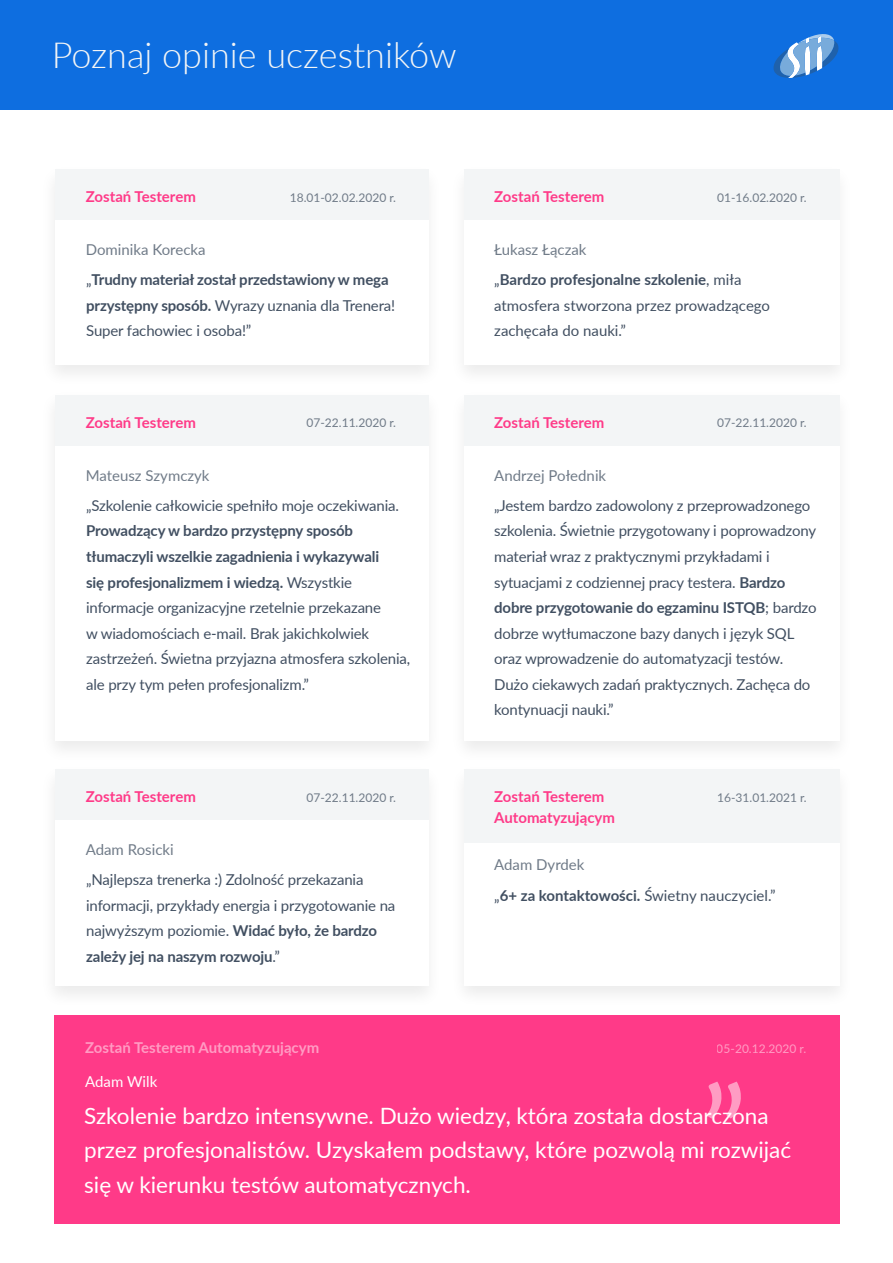
<style>
.page{position:relative;width:893px;height:1263px;background:#fff}
.page>*{position:absolute;margin:0;border:0;box-sizing:border-box;transform-origin:0 0}
.t1{font:127.5px "Lato";color:#fff}
.t2{font:300 36px "Lato";color:#f3f5f6}
.t3{font:22.5px/34.5px "Lato";color:#fff}
.t4{font:15px/25.5px "Lato";letter-spacing:-.01em;color:#414f61}
.t5{font:700 15px/25.5px "Lato";letter-spacing:-.01em;color:#414f61}
.t6{font:700 15px "Lato";color:#ff3a88}
.t7{font:15px "Lato";color:#707b88}
.t8{font:700 15px "Lato";color:#fff}
.t9{font:15px "Lato";color:#fff}
.t10{font:12px "Lato";color:#707b88}
.t11{font:12px "Lato";color:#fff}
.s1{font-weight:400}
.s2{font-weight:700}
</style>
<div class="page">
<div style="left:0;top:0;width:893px;height:110px;background:#0e6ee0"></div>
<svg style="left:773px;top:34px;width:66px;height:44px"></svg>
<div style="left:40px;top:164px;width:402px;height:224px;background:#000;opacity:.08"></div>
<div style="left:55px;top:169px;width:373px;height:196px;background:#fff"></div>
<div style="left:40px;top:763px;width:402px;height:245px;background:#fbfbfb"></div>
<div style="left:55px;top:769px;width:373px;height:217px;background:#fff"></div>
<div style="left:450px;top:164px;width:403px;height:224px;background:#000;opacity:.08"></div>
<div style="left:465px;top:169px;width:375px;height:196px;background:#fff"></div>
<div style="left:55px;top:169px;width:373px;height:51px;background:#f3f5f6"></div>
<div style="left:55px;top:769px;width:373px;height:51px;background:#f3f5f6"></div>
<div style="left:55px;top:395px;width:373px;height:51px;background:#f3f5f6"></div>
<div style="left:465px;top:169px;width:375px;height:51px;background:#f3f5f6"></div>
<div style="left:465px;top:395px;width:375px;height:51px;background:#f3f5f6"></div>
<div style="left:54px;top:1015px;width:785px;height:209px;background:#ff3a88"></div>
<div style="left:450px;top:764px;width:404px;height:244px;background:#fbfbfb"></div>
<div style="left:465px;top:770px;width:375px;height:216px;background:#fff"></div>
<div style="left:465px;top:770px;width:375px;height:73px;background:#f3f5f6"></div>
<p class="t2" style="left:52px;top:31px;width:406px">Poznaj opinie uczestników</p>
<p class="t6" style="left:86px;top:186px;width:112px">Zostań Testerem</p>
<p class="t10" style="left:290px;top:189px;width:108px">18.01-02.02.2020 r.</p>
<p class="t6" style="left:494px;top:186px;width:112px">Zostań Testerem</p>
<p class="t10" style="left:717px;top:189px;width:91px">01-16.02.2020 r.</p>
<p class="t7" style="left:86px;top:239px;width:121px">Dominika Korecka</p>
<p class="t7" style="left:494px;top:239px;width:94px">Łukasz Łączak</p>
<p class="t5" style="left:86px;top:267px;width:310px"><span class="s1">„</span>Trudny materiał został przedstawiony w mega przystępny sposób. <span class="s1">Wyrazy uznania dla Trenera!<br>Super fachowiec i osoba!”</span></p>
<p class="t4" style="left:494px;top:267px;width:277px">„<span class="s2">Bardzo profesjonalne szkolenie</span>, miła atmosfera stworzona przez prowadzącego zachęcała do nauki.”</p>
<p class="t6" style="left:86px;top:411px;width:112px">Zostań Testerem</p>
<p class="t10" style="left:307px;top:414px;width:91px">07-22.11.2020 r.</p>
<p class="t6" style="left:494px;top:411px;width:112px">Zostań Testerem</p>
<p class="t10" style="left:717px;top:414px;width:91px">07-22.11.2020 r.</p>
<p class="t7" style="left:86px;top:464px;width:125px">Mateusz Szymczyk</p>
<p class="t7" style="left:494px;top:464px;width:113px">Andrzej Połednik</p>
<p class="t4" style="left:86px;top:492px;width:325px">„Szkolenie całkowicie spełniło moje oczekiwania.<br><span class="s2">Prowadzący w bardzo przystępny sposób tłumaczyli wszelkie zagadnienia i wykazywali<br>się profesjonalizmem i wiedzą.</span> Wszystkie informacje organizacyjne rzetelnie przekazane<br>w wiadomościach e-mail. Brak jakichkolwiek zastrzeżeń. Świetna przyjazna atmosfera szkolenia, ale przy tym pełen profesjonalizm.”</p>
<p class="t4" style="left:494px;top:492px;width:324px">„Jestem bardzo zadowolony z przeprowadzonego szkolenia. Świetnie przygotowany i poprowadzony materiał wraz z praktycznymi przykładami i sytuacjami z codziennej pracy testera. <span class="s2">Bardzo dobre przygotowanie do egzaminu ISTQB</span>; bardzo dobrze wytłumaczone bazy danych i język SQL oraz wprowadzenie do automatyzacji testów.<br>Dużo ciekawych zadań praktycznych. Zachęca do kontynuacji nauki.”</p>
<p class="t6" style="left:86px;top:785px;width:112px">Zostań Testerem</p>
<p class="t10" style="left:307px;top:789px;width:91px">07-22.11.2020 r.</p>
<p class="t6" style="left:494px;top:786px;width:112px">Zostań Testerem</p>
<p class="t10" style="left:717px;top:789px;width:91px">16-31.01.2021 r.</p>
<p class="t6" style="left:494px;top:807px;width:122px">Automatyzującym</p>
<p class="t7" style="left:86px;top:839px;width:89px">Adam Rosicki</p>
<p class="t4" style="left:86px;top:866px;width:311px">„Najlepsza trenerka :) Zdolność przekazania informacji, przykłady energia i przygotowanie na najwyższym poziomie. <span class="s2">Widać było, że bardzo zależy jej na naszym rozwoju</span>.”</p>
<p class="t7" style="left:494px;top:854px;width:92px">Adam Dyrdek</p>
<p class="t4" style="left:494px;top:882px;width:283px">„<span class="s2">6+ za kontaktowości.</span> Świetny nauczyciel.”</p>
<p class="t8" style="left:85px;top:1037px;width:236px">Zostań Testerem Automatyzującym</p>
<p class="t11" style="left:717px;top:1040px;width:91px">05-20.12.2020 r.</p>
<p class="t9" style="left:85px;top:1071px;width:74px">Adam Wilk</p>
<h1 class="t1" style="left:701px;top:961px;width:48px">„</h1>
<p class="t3" style="left:84px;top:1097px;width:708px">Szkolenie bardzo intensywne. Dużo wiedzy, która została dostarczona przez profesjonalistów. Uzyskałem podstawy, które pozwolą mi rozwijać się w kierunku testów automatycznych.</p>
</div>
